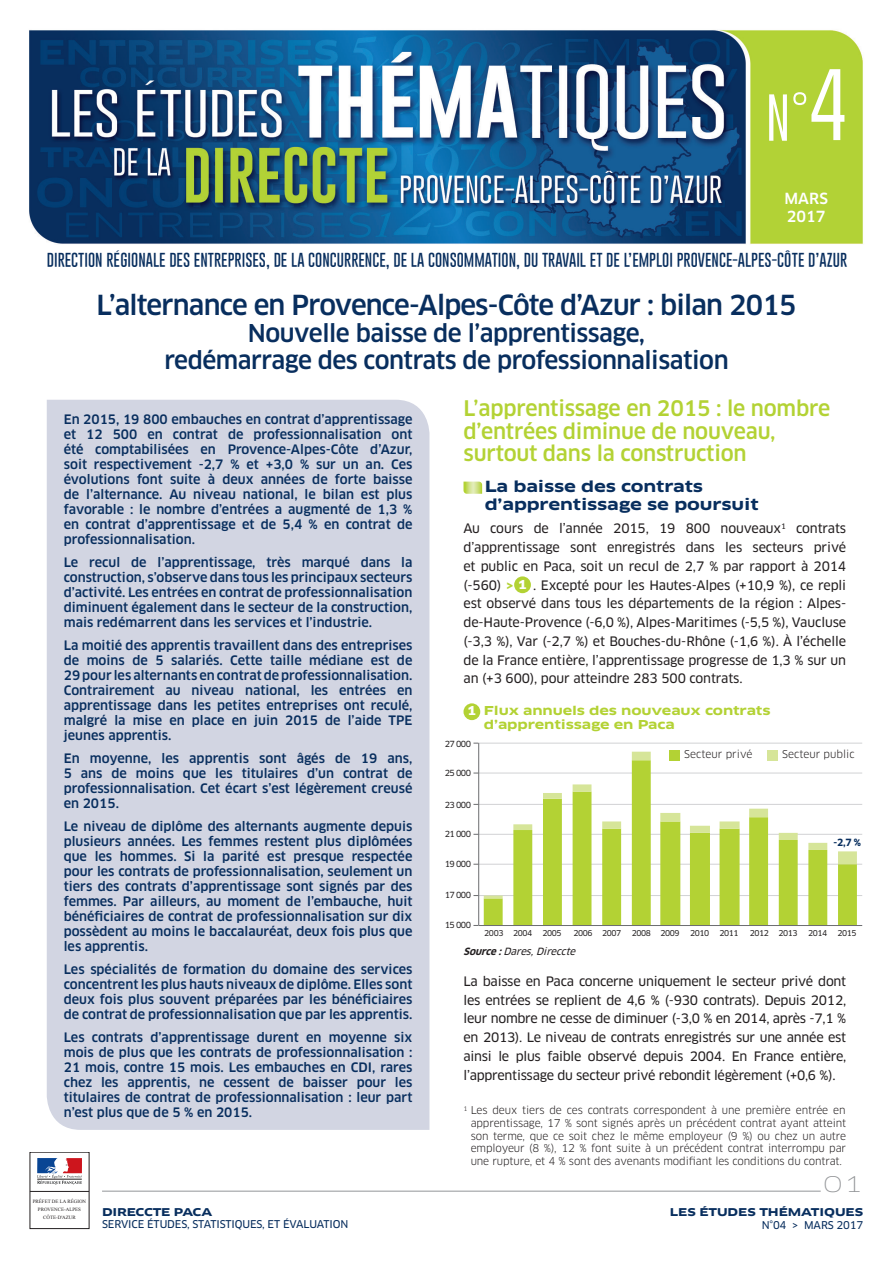
<style>
.page{position:relative;width:893px;height:1263px;background:#fff}
.page>*{position:absolute;margin:0;border:0;box-sizing:border-box;transform-origin:0 0}
.t1{font:300 51px "Gobold";color:#fff}
.t2{font:500 27px "Clan OT";letter-spacing:-.03em;color:#082e5e}
.t3{font:500 24px/27px "Clan OT";letter-spacing:-.02em;color:#082e5e;text-align:center}
.t4{font:500 21px/22.5px "Clan OT";letter-spacing:-.01em;color:#b3d234}
.t5{font:100 21px "Clan OT Extd";color:#939598}
.t6{font:100 15px "Gobold";color:#082e5e}
.t7{font:700 15px/18px "Clan OT Extd";letter-spacing:-.01em;color:#082e5e}
.t8{font:500 15px/18px "Clan OT";letter-spacing:.005em;color:#fff}
.t9{font:500 12.75px/15px "Clan OT";color:#082e5e;text-align:justify}
.t10{font:12.75px/18.8px "Clan OT News";letter-spacing:-.02em;color:#231f20;text-align:justify}
.t11{font:700 12px/14.4px "Clan OT Extd";letter-spacing:-.01em;color:#b3d234}
.t12{font:700 12px "Clan OT Extd";color:#fff}
.t13{font:10.5px/12.6px "Clan OT";letter-spacing:-.01em;color:#231f20;text-align:justify}
.t14{font:10.5px "Clan OT News";letter-spacing:-.01em;color:#082e5e}
.t15{font:700 10.5px "Clan OT Extd";letter-spacing:-.01em;color:#082e5e}
.t16{font:italic 9.75px "Clan OT News";color:#231f20}
.t17{font:700 9.75px "Clan OT";color:#082e5e}
.t18{font:8.25px "Clan OT News";letter-spacing:-.07em;color:#262324}
.t19{font:7.8px "Clan OT News";letter-spacing:-.055em;color:#262324}
.t20{font:4.95px/7.9px "Times New Roman";color:#231f20;text-align:center}
.s1{font-size:78px}
.s2{font-family:"Clan OT";font-weight:700;color:#b3d234}
.s3{font-family:"Clan OT Extd";font-weight:700;font-size:12px;color:#fff}
.s4{font-family:"Clan OT";font-weight:700}
</style>
<div class="page">
<svg style="left:37px;top:1158px;width:45px;height:26px"></svg>
<hr style="left:30px;top:1191px;width:59px;height:1px;background:#231f20">
<hr style="left:102px;top:1191px;width:719px;height:1px;background:#939598">
<div style="left:47px;top:400px;width:382px;height:730px;background:#d2d5e2"></div>
<img style="left:29px;top:30px;width:834px;height:214px">
<svg style="left:463px;top:482px;width:19px;height:12px"></svg>
<div style="left:514px;top:576px;width:17px;height:17px;background:#b3d234;border-radius:50%"></div>
<div style="left:463px;top:703px;width:17px;height:17px;background:#b3d234;border-radius:50%"></div>
<hr style="left:478px;top:895px;width:384px;height:1px;background:#d1d2d4">
<hr style="left:478px;top:864px;width:384px;height:1px;background:#d1d2d4">
<hr style="left:478px;top:834px;width:384px;height:1px;background:#d1d2d4">
<hr style="left:478px;top:804px;width:384px;height:1px;background:#d1d2d4">
<hr style="left:478px;top:773px;width:384px;height:1px;background:#d1d2d4">
<hr style="left:478px;top:743px;width:384px;height:1px;background:#d1d2d4">
<svg style="left:484px;top:898px;width:373px;height:27px;fill:#b3d234"></svg>
<svg style="left:484px;top:752px;width:373px;height:146px"></svg>
<hr style="left:478px;top:743px;width:1px;height:182px;background:#6c6d70">
<hr style="left:479px;top:925px;width:383px;height:1px;background:#6c6d70">
<div style="left:669px;top:750px;width:10px;height:10px;background:#b3d234"></div>
<div style="left:767px;top:750px;width:10px;height:10px;background:#d6e599"></div>
<h1 class="t1" style="left:766px;top:86px;width:82px">N°<span class="s1">4</span></h1>
<p class="t8" style="left:784px;top:189px;width:45px">MARS<br>2017</p>
<p class="t6" style="left:47px;top:250px;width:802px">DIRECTION RÉGIONALE DES ENTREPRISES, DE LA CONCURRENCE, DE LA CONSOMMATION, DU TRAVAIL ET DE L’EMPLOI PROVENCE-ALPES-CÔTE D’AZUR</p>
<h2 class="t2" style="left:97px;top:289px;width:701px">L’alternance en Provence-Alpes-Côte d’Azur : bilan 2015</h2>
<h3 class="t3" style="left:164px;top:320px;width:566px">Nouvelle baisse de l’apprentissage,<br>redémarrage des contrats de professionnalisation</h3>
<p class="t9" style="left:64px;top:411px;width:350px">En 2015, 19 800 embauches en contrat d’apprentissage et 12 500 en contrat de professionnalisation ont été comptabilisées en Provence-Alpes-Côte d’Azur, soit respectivement -2,7 % et +3,0 % sur un an. Ces évolutions font suite à deux années de forte baisse de l’alternance. Au niveau national, le bilan est plus favorable : le nombre d’entrées a augmenté de 1,3 % en contrat d’apprentissage et de 5,4 % en contrat de professionnalisation.</p>
<p class="t9" style="left:64px;top:554px;width:350px">Le recul de l’apprentissage, très marqué dans la construction, s’observe dans tous les principaux secteurs d’activité. Les entrées en contrat de professionnalisation diminuent également dans le secteur de la construction, mais redémarrent dans les services et l’industrie.</p>
<p class="t9" style="left:64px;top:638px;width:350px">La moitié des apprentis travaillent dans des entreprises de moins de 5 salariés. Cette taille médiane est de 29 pour les alternants en contrat de professionnalisation.<br>Contrairement au niveau national, les entrées en apprentissage dans les petites entreprises ont reculé, malgré la mise en place en juin 2015 de l’aide TPE jeunes apprentis.</p>
<p class="t9" style="left:64px;top:751px;width:350px">En moyenne, les apprentis sont âgés de 19 ans, 5 ans de moins que les titulaires d’un contrat de professionnalisation. Cet écart s’est légèrement creusé en 2015.</p>
<p class="t9" style="left:64px;top:819px;width:350px">Le niveau de diplôme des alternants augmente depuis plusieurs années. Les femmes restent plus diplômées que les hommes. Si la parité est presque respectée pour les contrats de professionnalisation, seulement un tiers des contrats d’apprentissage sont signés par des femmes. Par ailleurs, au moment de l’embauche, huit bénéficiaires de contrat de professionnalisation sur dix possèdent au moins le baccalauréat, deux fois plus que les apprentis.</p>
<p class="t9" style="left:64px;top:962px;width:350px">Les spécialités de formation du domaine des services concentrent les plus hauts niveaux de diplôme. Elles sont deux fois plus souvent préparées par les bénéficiaires de contrat de professionnalisation que par les apprentis.</p>
<p class="t9" style="left:64px;top:1030px;width:350px">Les contrats d’apprentissage durent en moyenne six mois de plus que les contrats de professionnalisation :<br>21 mois, contre 15 mois. Les embauches en CDI, rares chez les apprentis, ne cessent de baisser pour les titulaires de contrat de professionnalisation : leur part n’est plus que de 5 % en 2015.</p>
<p class="t20" style="left:33px;top:1197px;width:55px">PRÉFET DE LA RÉGION<br>PROVENCE-ALPES<br>CÔTE-D'AZUR</p>
<p class="t15" style="left:102px;top:1205px;width:112px">DIRECCTE PACA</p>
<p class="t14" style="left:102px;top:1218px;width:248px">SERVICE ÉTUDES, STATISTIQUES, ET ÉVALUATION</p>
<h3 class="t4" style="left:463px;top:397px;width:368px">L’apprentissage en 2015 : le nombre d’entrées diminue de nouveau, surtout dans la construction</h3>
<p class="t7" style="left:485px;top:478px;width:275px">La baisse des contrats d’apprentissage se poursuit</p>
<p class="t10" style="left:463px;top:519px;width:384px">Au cours de l’année 2015, 19 800 nouveaux<sup>1</sup> contrats d’apprentissage sont enregistrés dans les secteurs privé et public en Paca, soit un recul de 2,7 % par rapport à 2014 (-560) <span class="s2">&gt;</span> <span class="s3">1</span> . Excepté pour les Hautes-Alpes (+10,9 %), ce repli est observé dans tous les départements de la région : Alpes&shy;de-Haute-Provence (-6,0 %), Alpes-Maritimes (-5,5 %), Vaucluse (-3,3 %), Var (-2,7 %) et Bouches-du-Rhône (-1,6 %). À l’échelle de la France entière, l’apprentissage progresse de 1,3 % sur un an (+3 600), pour atteindre 283 500 contrats.</p>
<p class="t12" style="left:467px;top:704px;width:12px">1</p>
<p class="t18" style="left:445px;top:739px;width:28px">27 000</p>
<p class="t18" style="left:445px;top:768px;width:28px">25 000</p>
<p class="t11" style="left:484px;top:703px;width:288px">Flux annuels des nouveaux contrats d’apprentissage en Paca</p>
<p class="t13" style="left:684px;top:748px;width:70px">Secteur privé</p>
<p class="t13" style="left:782px;top:748px;width:74px">Secteur public</p>
<p class="t18" style="left:445px;top:800px;width:28px">23 000</p>
<p class="t18" style="left:445px;top:829px;width:28px">21 000</p>
<p class="t18" style="left:445px;top:859px;width:28px">19 000</p>
<p class="t17" style="left:833px;top:837px;width:29px">-2,7 %</p>
<p class="t18" style="left:445px;top:890px;width:28px">17 000</p>
<p class="t18" style="left:445px;top:920px;width:28px">15 000</p>
<p class="t19" style="left:484px;top:929px;width:49px">2003 2004</p>
<p class="t19" style="left:543px;top:929px;width:21px">2005</p>
<p class="t19" style="left:574px;top:929px;width:49px">2006 2007</p>
<p class="t19" style="left:632px;top:929px;width:49px">2008 2009</p>
<p class="t19" style="left:690px;top:929px;width:21px">2010</p>
<p class="t19" style="left:719px;top:929px;width:21px">2011</p>
<p class="t19" style="left:750px;top:929px;width:49px">2012 2013</p>
<p class="t19" style="left:808px;top:929px;width:21px">2014</p>
<p class="t19" style="left:837px;top:929px;width:21px">2015</p>
<p class="t16" style="left:463px;top:946px;width:116px"><span class="s4">Source:</span> Dares,Direccte</p>
<p class="t10" style="left:463px;top:972px;width:384px">La baisse en Paca concerne uniquement le secteur privé dont les entrées se replient de 4,6 % (-930 contrats). Depuis 2012, leur nombre ne cesse de diminuer (-3,0 % en 2014, après -7,1 % en 2013). Le niveau de contrats enregistrés sur une année est ainsi le plus faible observé depuis 2004. En France entière, l’apprentissage du secteur privé rebondit légèrement (+0,6 %).</p>
<p class="t13" style="left:471px;top:1104px;width:377px;text-indent:-7px"><sup>1</sup> Les deux tiers de ces contrats correspondent à une première entrée en apprentissage, 17 % sont signés après un précédent contrat ayant atteint son terme, que ce soit chez le même employeur (9 %) ou chez un autre employeur (8 %), 12 % font suite à un précédent contrat interrompu par une rupture, et 4 % sont des avenants modifiant les conditions du contrat.</p>
<h3 class="t5" style="left:823px;top:1171px;width:42px">01</h3>
<p class="t15" style="left:670px;top:1205px;width:195px">LES ÉTUDES THÉMATIQUES</p>
<p class="t14" style="left:762px;top:1219px;width:103px">N°04 &gt; MARS 2017</p>
</div>
